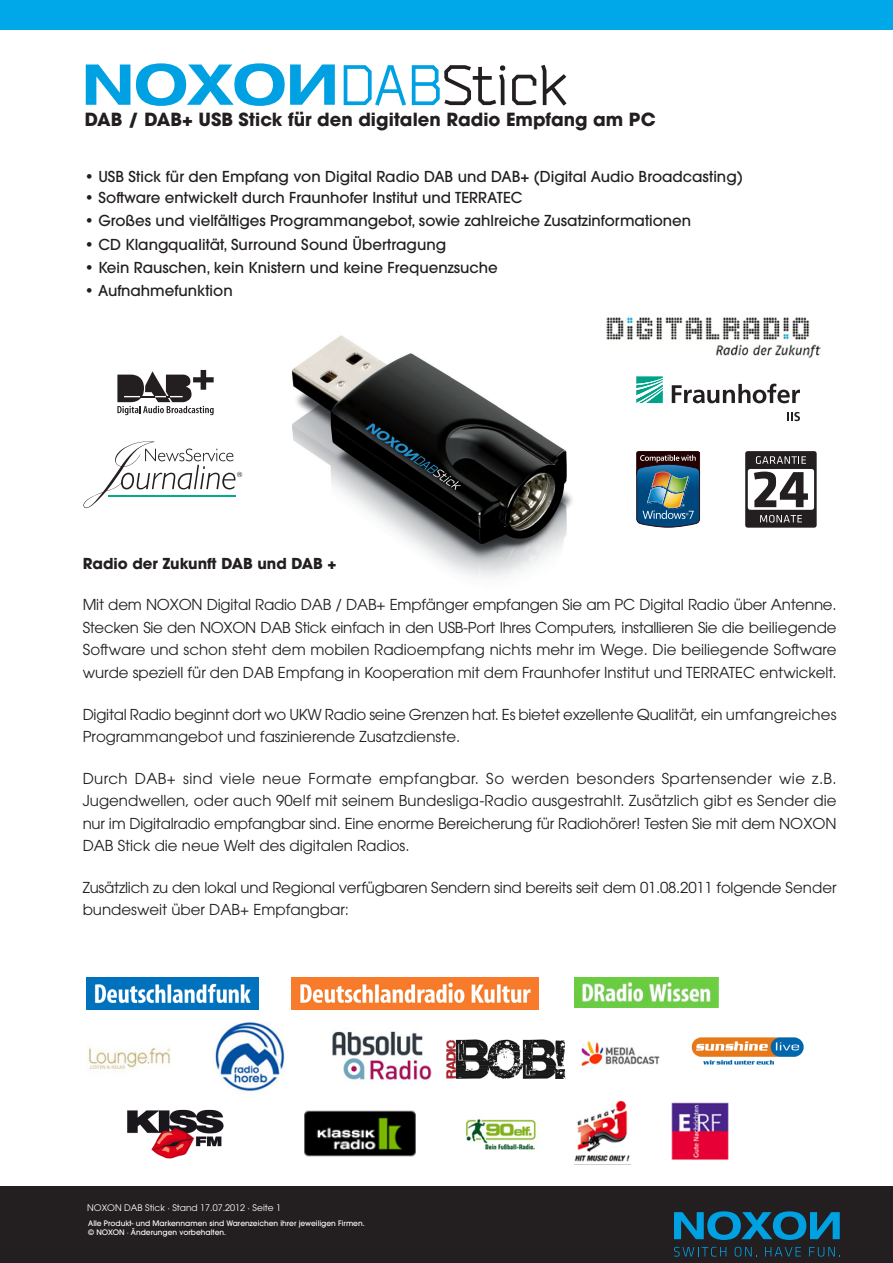
<style>
.page{position:relative;width:893px;height:1263px;background:#fff}
.page>*{position:absolute;margin:0;border:0;box-sizing:border-box;transform-origin:0 0}
.t1{font:700 18px "ITC Avant Garde Pro";color:#231f20}
.Texte_Aufzählung{font:15px/22.5px "ITC Avant Garde Pro";color:#231f20;text-align:justify}
.Texte_Aufzählung-2{font:500 15px "ITC Avant Garde Pro";color:#231f20}
.Texte_Aufzählung-3{font:700 15px "ITC Avant Garde Pro";color:#231f20}
.t2{font:9px "ITC Avant Garde Pro";color:#fff}
.t3{font:500 7.5px/9px "ITC Avant Garde Pro";color:#fff}
</style>
<div class="page">
<div style="left:0;top:1186px;width:893px;height:77px;background:#231f20"></div>
<div style="left:0;top:0;width:893px;height:30px;background:#00a7e9"></div>
<svg style="left:674px;top:1211px;width:166px;height:29px"></svg>
<svg style="left:674px;top:1247px;width:52px;height:9px"></svg>
<svg style="left:735px;top:1247px;width:22px;height:9px"></svg>
<svg style="left:765px;top:1247px;width:36px;height:9px"></svg>
<svg style="left:809px;top:1247px;width:31px;height:9px"></svg>
<img style="left:210px;top:335px;width:462px;height:243px">
<svg style="left:86px;top:63px;width:249px;height:43px"></svg>
<svg style="left:344px;top:65px;width:62px;height:41px"></svg>
<svg style="left:412px;top:65px;width:93px;height:40px"></svg>
<svg style="left:512px;top:65px;width:55px;height:41px"></svg>
<img style="left:636px;top:451px;width:64px;height:77px">
<img style="left:600px;top:317px;width:221px;height:42px">
<img style="left:86px;top:977px;width:173px;height:33px">
<img style="left:292px;top:977px;width:247px;height:33px">
<img style="left:575px;top:977px;width:144px;height:31px">
<img style="left:88px;top:1047px;width:83px;height:24px">
<img style="left:214px;top:1022px;width:71px;height:70px">
<img style="left:332px;top:1031px;width:100px;height:49px">
<img style="left:582px;top:1041px;width:78px;height:25px">
<img style="left:304px;top:1110px;width:112px;height:47px">
<img style="left:466px;top:1119px;width:70px;height:31px">
<img style="left:574px;top:1101px;width:56px;height:64px">
<img style="left:671px;top:1102px;width:58px;height:58px">
<img style="left:86px;top:508px;width:152px;height:3px">
<svg style="left:83px;top:441px;width:159px;height:67px"></svg>
<svg style="left:117px;top:370px;width:97px;height:45px"></svg>
<svg style="left:636px;top:376px;width:27px;height:27px"></svg>
<svg style="left:672px;top:384px;width:128px;height:19px"></svg>
<svg style="left:787px;top:412px;width:13px;height:9px"></svg>
<img style="left:127px;top:1109px;width:97px;height:49px">
<img style="left:691px;top:1037px;width:113px;height:28px">
<img style="left:446px;top:1039px;width:120px;height:39px">
<div style="left:745px;top:451px;width:72px;height:77px;background:#231f20;border-radius:3px"></div>
<div style="left:748px;top:469px;width:66px;height:41px;background:#fff;border-radius:3px"></div>
<svg style="left:756px;top:456px;width:50px;height:8px"></svg>
<svg style="left:760px;top:515px;width:42px;height:7px"></svg>
<svg style="left:754px;top:472px;width:54px;height:35px"></svg>
<p class="t1" style="left:85px;top:107px;width:572px">DAB / DAB+ USB Stick für den digitalen Radio Empfang am PC</p>
<p class="Texte_Aufzählung-2" style="left:85px;top:167px;width:659px">• USB Stick für den Empfang von Digital Radio DAB und DAB+ (Digital Audio Broadcasting)</p>
<p class="Texte_Aufzählung-2" style="left:85px;top:188px;width:439px">• Software entwickelt durch Fraunhofer Institut und TERRATEC</p>
<p class="Texte_Aufzählung-2" style="left:85px;top:211px;width:608px">• Großes und vielfältiges Programmangebot, sowie zahlreiche Zusatzinformationen</p>
<p class="Texte_Aufzählung-2" style="left:85px;top:234px;width:363px">• CD Klangqualität, Surround Sound Übertragung</p>
<p class="Texte_Aufzählung-2" style="left:85px;top:258px;width:414px">• Kein Rauschen, kein Knistern und keine Frequenzsuche</p>
<p class="Texte_Aufzählung-2" style="left:85px;top:281px;width:149px">• Aufnahmefunktion</p>
<p class="Texte_Aufzählung-3" style="left:83px;top:553px;width:255px">Radio der Zukunft DAB und DAB +</p>
<p class="Texte_Aufzählung" style="left:83px;top:593px;width:755px">Mit dem NOXON Digital Radio DAB / DAB+ Empfänger empfangen Sie am PC Digital Radio über Antenne.<br>Stecken Sie den NOXON DAB Stick einfach in den USB-Port Ihres Computers, installieren Sie die beiliegende Software und schon steht dem mobilen Radioempfang nichts mehr im Wege. Die beiliegende Software wurde speziell für den DAB Empfang in Kooperation mit dem Fraunhofer Institut und TERRATEC entwickelt.</p>
<p class="Texte_Aufzählung" style="left:83px;top:702px;width:755px">Digital Radio beginnt dort wo UKW Radio seine Grenzen hat. Es bietet exzellente Qualität, ein umfangreiches<br>Programmangebot und faszinierende Zusatzdienste.</p>
<p class="Texte_Aufzählung" style="left:83px;top:767px;width:755px">Durch DAB+ sind viele neue Formate empfangbar. So werden besonders Spartensender wie z.B.<br>Jugendwellen, oder auch 90elf mit seinem Bundesliga-Radio ausgestrahlt. Zusätzlich gibt es Sender die nur im Digitalradio empfangbar sind. Eine enorme Bereicherung für Radiohörer! Testen Sie mit dem NOXON DAB Stick die neue Welt des digitalen Radios.</p>
<p class="Texte_Aufzählung" style="left:83px;top:876px;width:755px">Zusätzlich zu den lokal und Regional verfügbaren Sendern sind bereits seit dem 01.08.2011 folgende Sender bundesweit über DAB+ Empfangbar:</p>
<p class="t2" style="left:87px;top:1202px;width:195px">NOXON DAB Stick · Stand 17.07.2012 · Seite 1</p>
<p class="t3" style="left:88px;top:1218px;width:278px">Alle Produkt- und Markennamen sind Warenzeichen ihrer jeweiligen Firmen. © NOXON · Änderungen vorbehalten.</p>
</div>
